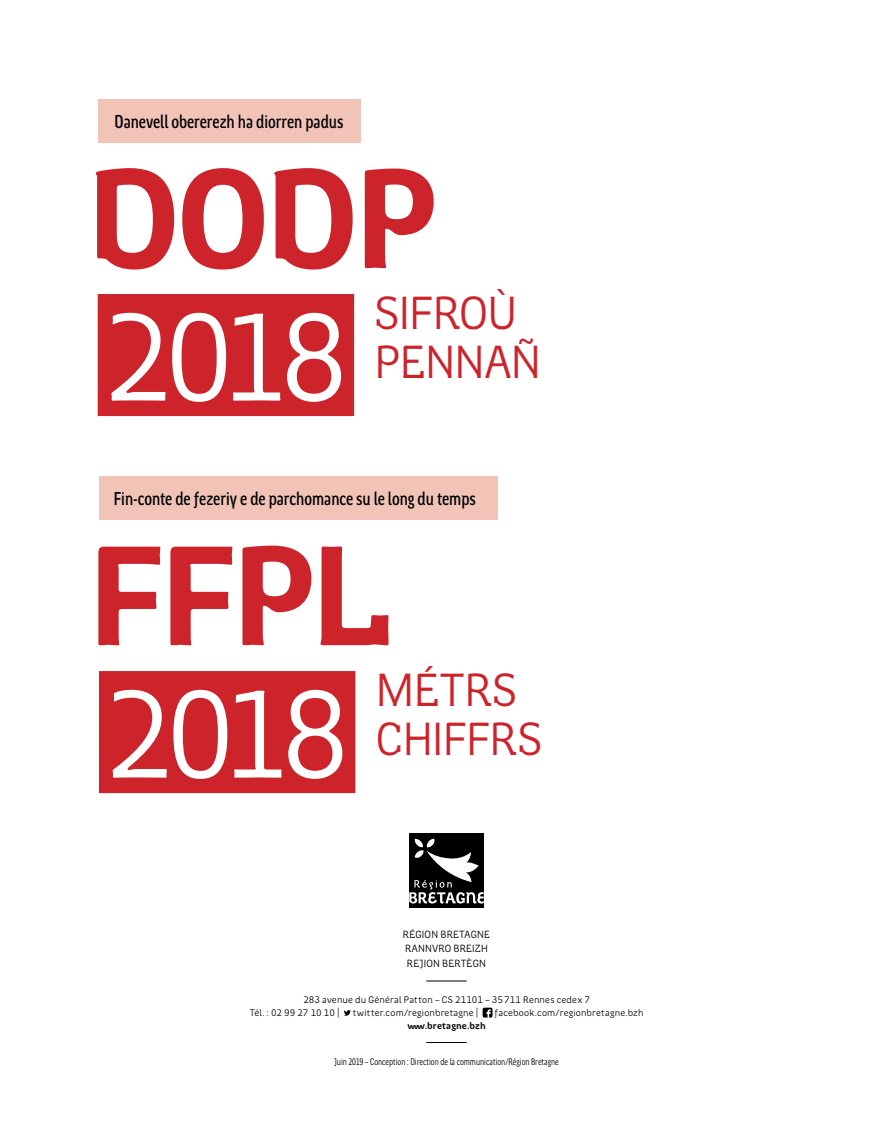
<style>
.page{position:relative;width:893px;height:1141px;background:#fff}
.page>*{position:absolute;margin:0;border:0;box-sizing:border-box;transform-origin:0 0}
.t1{font:700 142.62px "Region Bretagne New";letter-spacing:-.03em;color:#cd242c}
.t2{font:125.3px "Region Bretagne New";color:#fff}
.t3{font:46.73px/49.2px "Region Bretagne New";letter-spacing:-.015em;color:#cd242c}
.t4{font:500 18.72px "Region Bretagne Cond New";color:#000}
.t5{font:10.5px/14.3px "Region Bretagne New";letter-spacing:.02em;color:#000}
.t6{font:9.62px/13.1px "Region Bretagne New";letter-spacing:.015em;color:#000}
.t7{font:9.62px "Region Bretagne Cond New";color:#000}
.t8{font:700 9.62px "Region Bretagne New";letter-spacing:.015em;color:#000}
</style>
<div class="page">
<div style="left:98px;top:294px;width:256px;height:122px;background:#cd242c"></div>
<div style="left:99px;top:671px;width:256px;height:122px;background:#cd242c"></div>
<div style="left:98px;top:99px;width:262px;height:43px;background:#f1c4b7"></div>
<div style="left:99px;top:476px;width:398px;height:43px;background:#f1c4b7"></div>
<hr style="left:426px;top:981px;width:41px;height:1px;background:#000">
<hr style="left:426px;top:1042px;width:41px;height:1px;background:#000">
<svg style="left:344px;top:1010px;width:7px;height:6px"></svg>
<svg style="left:483px;top:1008px;width:9px;height:10px"></svg>
<div style="left:409px;top:833px;width:75px;height:75px;background:#000"></div>
<svg style="left:409px;top:838px;width:75px;height:65px"></svg>
<h3 class="t4" style="left:115px;top:111px;width:230px">Danevell obererezh ha diorren padus</h3>
<h1 class="t1" style="left:87px;top:141px;width:354px">DODP</h1>
<h2 class="t2" style="left:104px;top:289px;width:246px">2018</h2>
<h3 class="t3" style="left:375px;top:289px;width:168px">SIFROÙ<br>PENNAÑ</h3>
<h3 class="t4" style="left:114px;top:488px;width:363px">Fin-conte de fezeriy e de parchomance su le long du temps</h3>
<h1 class="t1" style="left:88px;top:518px;width:305px">FFPL</h1>
<h2 class="t2" style="left:105px;top:666px;width:246px">2018</h2>
<h3 class="t3" style="left:376px;top:666px;width:168px">MÉTRS<br>CHIFFRS</h3>
<p class="t5" style="left:403px;top:927px;width:89px">RÉGION BRETAGNE<br>RANNVRO BREIZH<br>REJION BERTÈGN</p>
<p class="t6" style="left:250px;top:993px;width:342px;text-indent:54px">283 avenue du Général Patton – CS 21101 – 35711 Rennes cedex 7<br>Tél.: 02 99 27 10 10 |</p>
<p class="t6" style="left:353px;top:1006px;width:127px">twitter.com/regionbretagne |</p>
<p class="t6" style="left:495px;top:1006px;width:150px">facebook.com/regionbretagne.bzh</p>
<p class="t8" style="left:407px;top:1020px;width:80px">www.bretagne.bzh</p>
<p class="t7" style="left:334px;top:1056px;width:226px">Juin 2019 – Conception : Direction de la communication/Région Bretagne</p>
</div>
